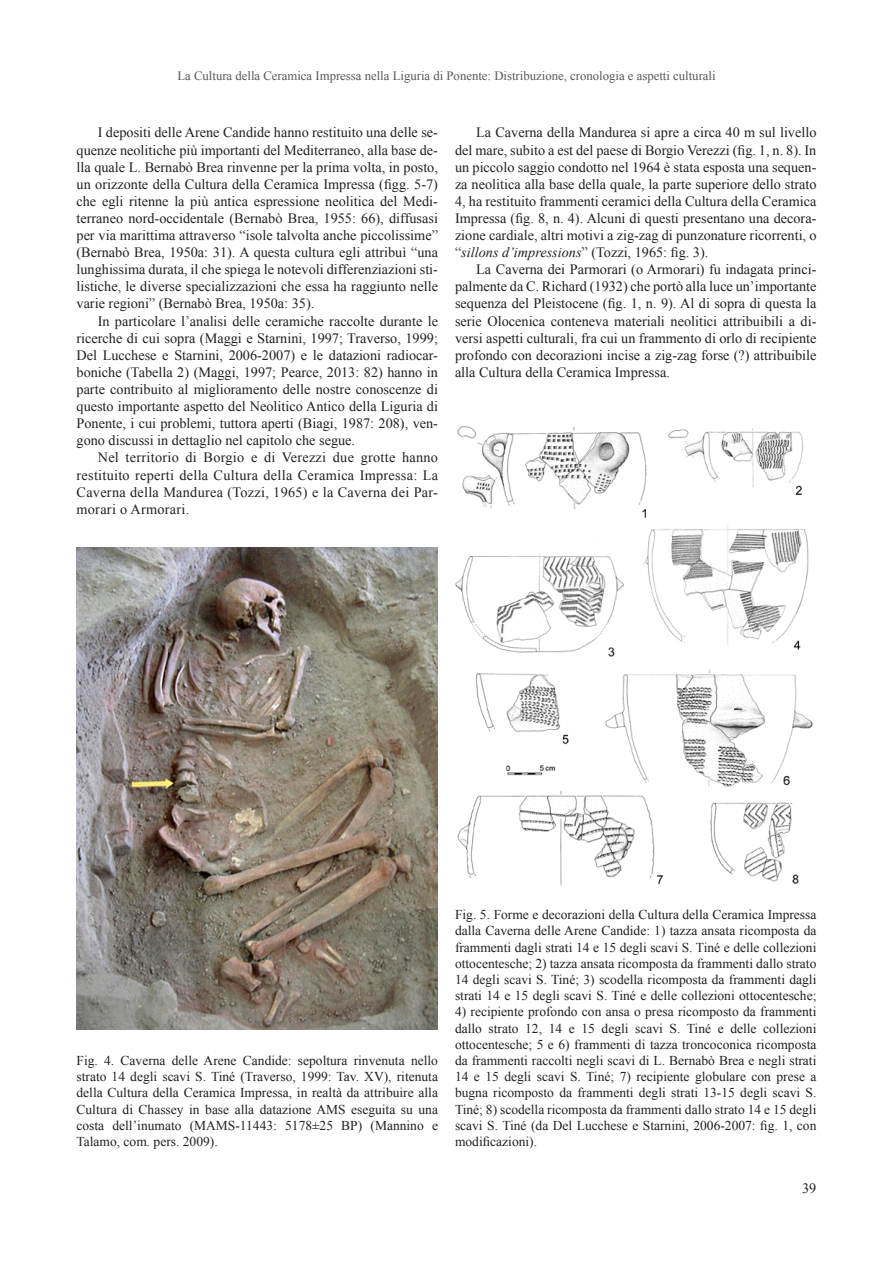
<style>
.page{position:relative;width:893px;height:1263px;background:#fff}
.page>*{position:absolute;margin:0;border:0;box-sizing:border-box;transform-origin:0 0}
.t1{font:14.25px/17.1px "Times New Roman";color:#231f20;text-align:justify}
.t2{font:13.5px/16.2px "Times New Roman";color:#231f20;text-align:justify}
.t3{font:12.75px "Times New Roman";color:#57585a}
.s1{font-style:italic}
</style>
<div class="page">
<img style="left:77px;top:547px;width:361px;height:482px">
<img style="left:455px;top:426px;width:358px;height:461px">
<p class="t3" style="left:177px;top:69px;width:540px">La Cultura della Ceramica Impressa nella Liguria di Ponente: Distribuzione, cronologia e aspetti culturali</p>
<p class="t1" style="left:77px;top:124px;width:363px;text-indent:21px">I depositi delle Arene Candide hanno restituito una delle se&shy;quenze neolitiche più importanti del Mediterraneo, alla base de&shy;lla quale L. Bernabò Brea rinvenne per la prima volta, in posto, un orizzonte della Cultura della Ceramica Impressa (figg. 5-7) che egli ritenne la più antica espressione neolitica del Medi&shy;terraneo nord-occidentale (Bernabò Brea, 1955: 66), diffusasi per via marittima attraverso “isole talvolta anche piccolissime” (Bernabò Brea, 1950a: 31). A questa cultura egli attribuì “una lunghissima durata, il che spiega le notevoli differenziazioni sti&shy;listiche, le diverse specializzazioni che essa ha raggiunto nelle varie regioni” (Bernabò Brea, 1950a: 35).</p>
<p class="t1" style="left:77px;top:312px;width:363px;text-indent:21px">In particolare l’analisi delle ceramiche raccolte durante le ricerche di cui sopra (Maggi e Starnini, 1997; Traverso, 1999; Del Lucchese e Starnini, 2006-2007) e le datazioni radiocar&shy;boniche (Tabella 2) (Maggi, 1997; Pearce, 2013: 82) hanno in parte contribuito al miglioramento delle nostre conoscenze di questo importante aspetto del Neolitico Antico della Liguria di Ponente, i cui problemi, tuttora aperti (Biagi, 1987: 208), ven&shy;gono discussi in dettaglio nel capitolo che segue.</p>
<p class="t1" style="left:77px;top:449px;width:363px;text-indent:21px">Nel territorio di Borgio e di Verezzi due grotte hanno restituito reperti della Cultura della Ceramica Impressa: La Caverna della Mandurea (Tozzi, 1965) e la Caverna dei Par&shy;morari o Armorari.</p>
<p class="t1" style="left:455px;top:124px;width:363px;text-indent:21px">La Caverna della Mandurea si apre a circa 40 m sul livello del mare, subito a est del paese di Borgio Verezzi (fig. 1, n. 8). In un piccolo saggio condotto nel 1964 è stata esposta una sequen&shy;za neolitica alla base della quale, la parte superiore dello strato 4, ha restituito frammenti ceramici della Cultura della Ceramica Impressa (fig. 8, n. 4). Alcuni di questi presentano una decora&shy;zione cardiale, altri motivi a zig-zag di punzonature ricorrenti, o “<span class="s1">sillons d’impressions</span>” (Tozzi, 1965: fig. 3).</p>
<p class="t1" style="left:455px;top:261px;width:363px;text-indent:21px">La Caverna dei Parmorari (o Armorari) fu indagata princi&shy;palmente da C. Richard (1932) che portò alla luce un’importante sequenza del Pleistocene (fig. 1, n. 9). Al di sopra di questa la serie Olocenica conteneva materiali neolitici attribuibili a di&shy;versi aspetti culturali, fra cui un frammento di orlo di recipiente profondo con decorazioni incise a zig-zag forse (?) attribuibile alla Cultura della Ceramica Impressa.</p>
<p class="t2" style="left:77px;top:1052px;width:363px">Fig. 4. Caverna delle Arene Candide: sepoltura rinvenuta nello strato 14 degli scavi S. Tiné (Traverso, 1999: Tav. XV), ritenuta della Cultura della Ceramica Impressa, in realtà da attribuire alla Cultura di Chassey in base alla datazione AMS eseguita su una costa dell’inumato (MAMS-11443: 5178±25 BP) (Mannino e Talamo, com. pers. 2009).</p>
<p class="t2" style="left:455px;top:906px;width:363px">Fig. 5. Forme e decorazioni della Cultura della Ceramica Impressa dalla Caverna delle Arene Candide: 1) tazza ansata ricomposta da frammenti dagli strati 14 e 15 degli scavi S. Tiné e delle collezioni ottocentesche; 2) tazza ansata ricomposta da frammenti dallo strato 14 degli scavi S. Tiné; 3) scodella ricomposta da frammenti dagli strati 14 e 15 degli scavi S. Tiné e delle collezioni ottocentesche;</p>
<p class="t2" style="left:455px;top:1004px;width:363px">4) recipiente profondo con ansa o presa ricomposto da frammenti dallo strato 12, 14 e 15 degli scavi S. Tiné e delle collezioni ottocentesche; 5 e 6) frammenti di tazza troncoconica ricomposta da frammenti raccolti negli scavi di L. Bernabò Brea e negli strati 14 e 15 degli scavi S. Tiné; 7) recipiente globulare con prese a bugna ricomposto da frammenti degli strati 13-15 degli scavi S.<br>Tiné; 8) scodella ricomposta da frammenti dallo strato 14 e 15 degli scavi S. Tiné (da Del Lucchese e Starnini, 2006-2007: fig. 1, con modificazioni).</p>
<p class="t1" style="left:802px;top:1179px;width:16px">39</p>
</div>
